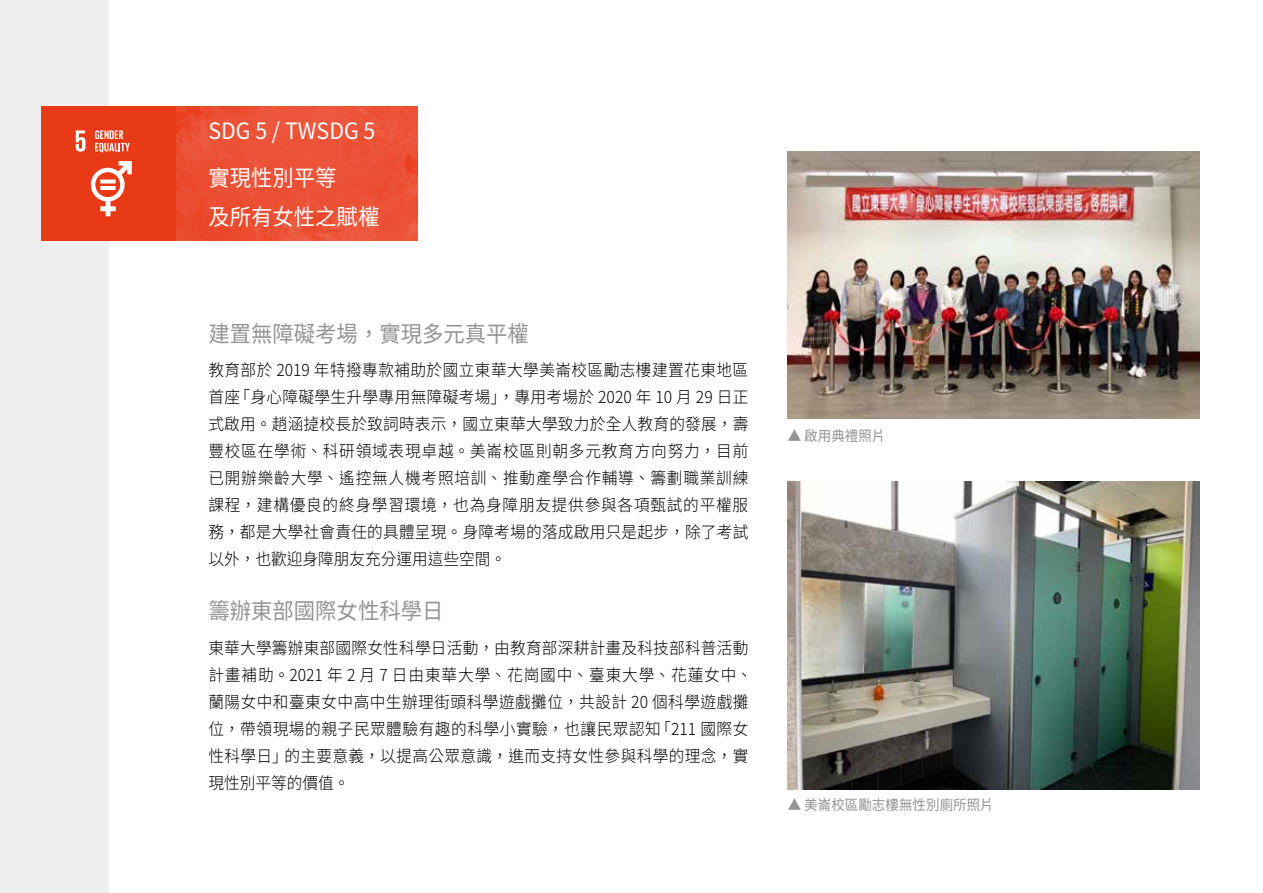
<style>
.page{position:relative;width:1263px;height:893px;background:#fff}
.page>*{position:absolute;margin:0;border:0;box-sizing:border-box;transform-origin:0 0}
.t1{font:22.5px "Noto Sans CJ Ktc";color:#949495;scale:.95 1}
.t2{font:22.5px/47px "Noto Sans CJ Ktc";color:#fff;scale:.95 1}
.t3{font:300 16.5px/27px "Noto Sans CJ Ktc";letter-spacing:.025em;color:#000;text-align:justify;scale:.95 1}
.t4{font:14.25px "Noto Sans CJ Ktc";color:#949495;scale:.95 1}
</style>
<div class="page">
<div style="left:0;top:0;width:108px;height:893px;background:#efefef"></div>
<img style="left:175px;top:106px;width:243px;height:135px">
<div style="left:41px;top:106px;width:134px;height:134px;background:#e83a17"></div>
<svg style="left:76px;top:130px;width:10px;height:22px"></svg>
<svg style="left:91px;top:161px;width:41px;height:55px"></svg>
<hr style="left:100px;top:180px;width:16px;height:3px;background:#fff">
<svg style="left:100px;top:186px;width:16px;height:4px"></svg>
<svg style="left:95px;top:130px;width:35px;height:22px"></svg>
<img style="left:788px;top:152px;width:411px;height:266px">
<img style="left:788px;top:481px;width:411px;height:309px">
<h1 class="t2" style="left:208px;top:108px;width:177px">SDG 5 / TWSDG 5實現性別平等</h1>
<h1 class="t2" style="left:208px;top:194px;width:181px">及所有女性之賦權</h1>
<h1 class="t1" style="left:208px;top:321px;width:339px">建置無障礙考場，實現多元真平權</h1>
<p class="t3" style="left:208px;top:357px;width:570px">教育部於 2019 年特撥專款補助於國立東華大學美崙校區勵志樓建置花東地區首座「身心障礙學生升學專用無障礙考場」，專用考場於 2020 年 10 月 29 日正式啟用。趙涵㨗校長於致詞時表示，國立東華大學致力於全人教育的發展，壽豐校區在學術、科研領域表現卓越。美崙校區則朝多元教育方向努力，目前已開辦樂齡大學、遙控無人機考照培訓、推動產學合作輔導、籌劃職業訓練課程，建構優良的終身學習環境，也為身障朋友提供參與各項甄試的平權服務，都是大學社會責任的具體呈現。身障考場的落成啟用只是起步，除了考試以外，也歡迎身障朋友充分運用這些空間。</p>
<h1 class="t1" style="left:208px;top:598px;width:249px">籌辦東部國際女性科學日</h1>
<p class="t3" style="left:208px;top:634px;width:574px;text-align:left">東華大學籌辦東部國際女性科學日活動，由教育部深耕計畫及科技部科普活動計畫補助。2021 年 2 月 7 日由東華大學、花崗國中、臺東大學、花蓮女中、蘭陽女中和臺東女中高中生辦理街頭科學遊戲攤位，共設計 20 個科學遊戲攤位，帶領現場的親子民眾體驗有趣的科學小實驗，也讓民眾認知「211 國際女性科學日」的主要意義，以提高公眾意識，進而支持女性參與科學的理念，實現性別平等的價值。</p>
<p class="t4" style="left:788px;top:428px;width:104px">▲ 啟用典禮照片</p>
<p class="t4" style="left:788px;top:797px;width:218px">▲ 美崙校區勵志樓無性別廁所照片</p>
</div>
